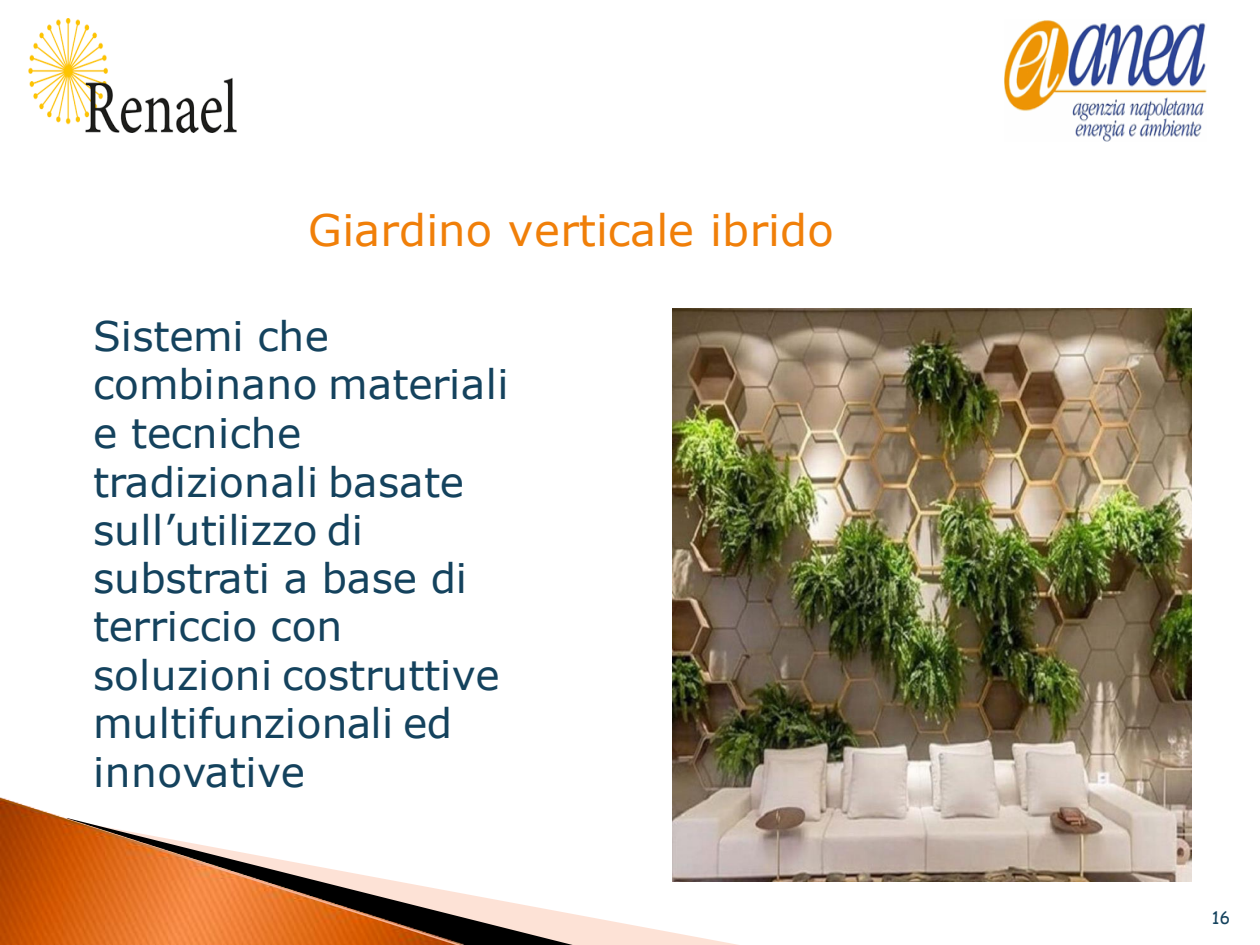
<style>
.page{position:relative;width:1260px;height:945px;background:#fff}
.page>*{position:absolute;margin:0;border:0;box-sizing:border-box;transform-origin:0 0}
.t1{font:43.4px "Verdana";color:#f07f09}
.t2{font:40.77px/48.3px "Verdana";letter-spacing:-.005em;color:#14425d}
.t3{font:17.15px "Comic Sans MS";color:#14425d}
</style>
<div class="page">
<svg style="left:576px;top:914px;width:162px;height:31px"></svg>
<svg style="left:469px;top:895px;width:107px;height:50px;fill:#fde2d6"></svg>
<svg style="left:0;top:798px;width:469px;height:147px"></svg>
<img style="left:29px;top:18px;width:207px;height:115px">
<img style="left:672px;top:308px;width:520px;height:574px">
<img style="left:1004px;top:20px;width:202px;height:122px">
<p class="t1" style="left:308px;top:202px;width:527px">Giardino verticale ibrido</p>
<p class="t2" style="left:93px;top:310px;width:417px">Sistemi che combinano materiali e tecniche tradizionali basate sull’utilizzo di substrati a base di</p>
<p class="t2" style="left:93px;top:601px;width:408px">terriccio con soluzioni costruttive multifunzionali ed innovative</p>
<p class="t3" style="left:1212px;top:906px;width:20px">16</p>
</div>
